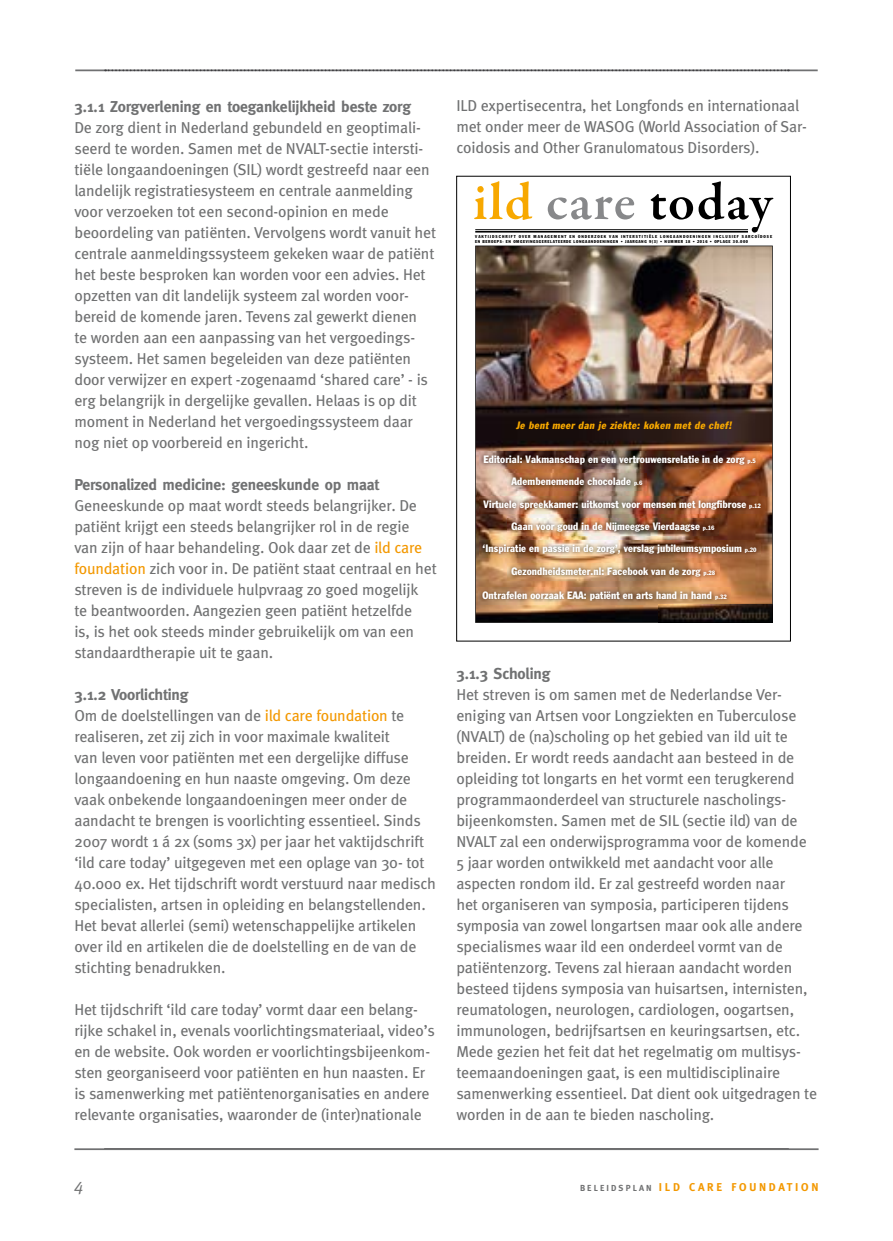
<style>
.page{position:relative;width:893px;height:1241px;background:#fff}
.page>*{position:absolute;margin:0;border:0;box-sizing:border-box;transform-origin:0 0}
.t1{font:600 53.2px "Garamond Premr Pro";letter-spacing:.03em;color:#000}
.t2{font:italic 17.5px "Meta";color:#707172}
.t3{font:15.75px/21px "Meta";letter-spacing:-.01em;color:#707172}
.t4{font:700 15.75px "Meta";letter-spacing:-.01em;color:#707172}
.t5{font:700 11.38px "Meta";letter-spacing:.24em;color:#f39800}
.t6{font:condensed 10.5px "Franklin Gothic LT";letter-spacing:.01em;color:#fff}
.t7{font:italic condensed 10.5px "Franklin Gothic LT";color:#f7a800}
.t8{font:condensed 4.2px/5.1px "Franklin Gothic LT";letter-spacing:.23em;color:#000}
.s1{color:#f39800}
.s2{font-weight:700}
.s3{color:#f7a800}
.s4{color:#87888a}
.s5{font-size:6.3px}
.s6{font-size:8.75px;color:#707172}
</style>
<div class="page">
<hr style="left:104px;top:1147px;width:685px;height:2px;background:#3e3d40">
<hr style="left:74px;top:1148px;width:745px;height:1px;background:#707172">
<hr style="left:75px;top:69px;width:743px;height:2px;background:#707172">
<svg style="left:105px;top:69px;width:684px;height:2px"></svg>
<img style="left:475px;top:245px;width:298px;height:377px">
<hr style="left:475px;top:229px;width:273px;height:1px;background:#000">
<hr style="left:475px;top:231px;width:273px;height:1px;background:#000">
<img style="left:480px;top:451px;width:280px;height:17px">
<img style="left:480px;top:496px;width:285px;height:17px">
<img style="left:507px;top:518px;width:211px;height:17px">
<img style="left:479px;top:540px;width:281px;height:17px">
<img style="left:478px;top:587px;width:253px;height:17px">
<img style="left:507px;top:563px;width:212px;height:17px">
<img style="left:507px;top:474px;width:139px;height:16px">
<img style="left:658px;top:622px;width:115px;height:1px">
<img style="left:658px;top:604px;width:114px;height:18px">
<div style="left:456px;top:176px;width:335px;height:465px;border:1px solid #000"></div>
<p class="t4" style="left:74px;top:97px;width:338px">3.1.1 Zorgverlening en toegankelijkheid beste zorg</p>
<p class="t3" style="left:74px;top:116px;width:363px">De zorg dient in Nederland gebundeld en geoptimali&shy;seerd te worden. Samen met de NVALT-sectie intersti&shy;tiële longaandoeningen (SIL) wordt gestreefd naar een landelijk registratiesysteem en centrale aanmelding voor verzoeken tot een second-opinion en mede beoordeling van patiënten. Vervolgens wordt vanuit het centrale aanmeldingssysteem gekeken waar de patiënt het beste besproken kan worden voor een advies. Het opzetten van dit landelijk systeem zal worden voor&shy;bereid de komende jaren. Tevens zal gewerkt dienen<br>te worden aan een aanpassing van het vergoedings&shy;systeem. Het samen begeleiden van deze patiënten door verwijzer en expert -zogenaamd ‘shared care’ - is erg belangrijk in dergelijke gevallen. Helaas is op dit moment in Nederland het vergoedingssysteem daar nog niet op voorbereid en ingericht.</p>
<p class="t4" style="left:74px;top:475px;width:306px">Personalized medicine: geneeskunde op maat</p>
<p class="t3" style="left:74px;top:494px;width:364px">Geneeskunde op maat wordt steeds belangrijker. De patiënt krijgt een steeds belangrijker rol in de regie van zijn of haar behandeling. Ook daar zet de <span class="s1">ild care foundation</span> zich voor in. De patiënt staat centraal en het streven is de individuele hulpvraag zo goed mogelijk<br>te beantwoorden. Aangezien geen patiënt hetzelfde<br>is, is het ook steeds minder gebruikelijk om van een standaardtherapie uit te gaan.</p>
<p class="t3" style="left:74px;top:683px;width:363px"><span class="s2">3.1.2 Voorlichting<br></span>Om de doelstellingen van de <span class="s1">ild care foundation</span> te realiseren, zet zij zich in voor maximale kwaliteit<br>van leven voor patiënten met een dergelijke diffuse longaandoening en hun naaste omgeving. Om deze vaak onbekende longaandoeningen meer onder de aandacht te brengen is voorlichting essentieel. Sinds 2007 wordt 1 á 2x (soms 3x) per jaar het vaktijdschrift ‘ild care today’ uitgegeven met een oplage van 30- tot 40.000 ex. Het tijdschrift wordt verstuurd naar medisch specialisten, artsen in opleiding en belangstellenden.<br>Het bevat allerlei (semi) wetenschappelijke artikelen over ild en artikelen die de doelstelling en de van de stichting benadrukken.</p>
<p class="t3" style="left:74px;top:998px;width:362px">Het tijdschrift ‘ild care today’ vormt daar een belang&shy;rijke schakel in, evenals voorlichtingsmateriaal, video’s en de website. Ook worden er voorlichtingsbijeenkom&shy;sten georganiseerd voor patiënten en hun naasten. Er is samenwerking met patiëntenorganisaties en andere relevante organisaties, waaronder de (inter)nationale</p>
<p class="t3" style="left:456px;top:95px;width:352px">ILD expertisecentra, het Longfonds en internationaal met onder meer de WASOG (World Association of Sar&shy;coidosis and Other Granulomatous Disorders).</p>
<h1 class="t1" style="left:473px;top:170px;width:301px"><span class="s3">ild</span> <span class="s4">care</span> today</h1>
<p class="t8" style="left:475px;top:234px;width:298px">VAKTIJDSCHRIFT OVER MANAGEMENT EN ONDERZOEK VAN INTERSTITIËLE LONGAANDOENINGEN INCLUSIEF SARCOÏDOSE<br>EN BEROEPS- EN OMGEVINGSGERELATEERDE LONGAANDOENINGEN • JAARGANG 9(3) • NUMMER 18 • 2016 • OPLAGE 30.000</p>
<p class="t7" style="left:516px;top:419px;width:220px">Je bent meer dan je ziekte: koken met de chef!</p>
<p class="t6" style="left:484px;top:453px;width:274px">Editorial: Vakmanschap en een vertrouwensrelatie in de zorg <span class="s5">p.5</span></p>
<p class="t6" style="left:484px;top:497px;width:279px">Virtuele spreekkamer: uitkomst voor mensen met longfibrose <span class="s5">p.12</span></p>
<p class="t6" style="left:511px;top:520px;width:205px">Gaan voor goud in de Nijmeegse Vierdaagse <span class="s5">p.16</span></p>
<p class="t6" style="left:482px;top:542px;width:276px">‘Inspiratie en passie in de zorg’, verslag jubileumsymposium <span class="s5">p.20</span></p>
<p class="t6" style="left:482px;top:588px;width:246px">Ontrafelen oorzaak EAA: patiënt en arts hand in hand <span class="s5">p.32</span></p>
<p class="t6" style="left:511px;top:475px;width:132px">Adembenemende chocolade <span class="s5">p.6</span></p>
<p class="t6" style="left:511px;top:564px;width:205px">Gezondheidsmeter.nl: Facebook van de zorg <span class="s5">p.28</span></p>
<p class="t4" style="left:456px;top:664px;width:95px">3.1.3 Scholing</p>
<p class="t3" style="left:456px;top:683px;width:362px">Het streven is om samen met de Nederlandse Ver&shy;eniging van Artsen voor Longziekten en Tuberculose (NVALT) de (na)scholing op het gebied van ild uit te breiden. Er wordt reeds aandacht aan besteed in de opleiding tot longarts en het vormt een terugkerend programmaonderdeel van structurele nascholings&shy;bijeenkomsten. Samen met de SIL (sectie ild) van de NVALT zal een onderwijsprogramma voor de komende 5 jaar worden ontwikkeld met aandacht voor alle aspecten rondom ild. Er zal gestreefd worden naar<br>het organiseren van symposia, participeren tijdens symposia van zowel longartsen maar ook alle andere specialismes waar ild een onderdeel vormt van de patiëntenzorg. Tevens zal hieraan aandacht worden besteed tijdens symposia van huisartsen, internisten, reumatologen, neurologen, cardiologen, oogartsen, immunologen, bedrijfsartsen en keuringsartsen, etc.<br>Mede gezien het feit dat het regelmatig om multisys&shy;teemaandoeningen gaat, is een multidisciplinaire samenwerking essentieel. Dat dient ook uitgedragen te worden in de aan te bieden nascholing.</p>
<p class="t2" style="left:74px;top:1174px;width:11px">4</p>
<p class="t5" style="left:580px;top:1180px;width:240px"><span class="s6">BELEIDSPLAN</span> ILD CARE FOUNDATION</p>
</div>
